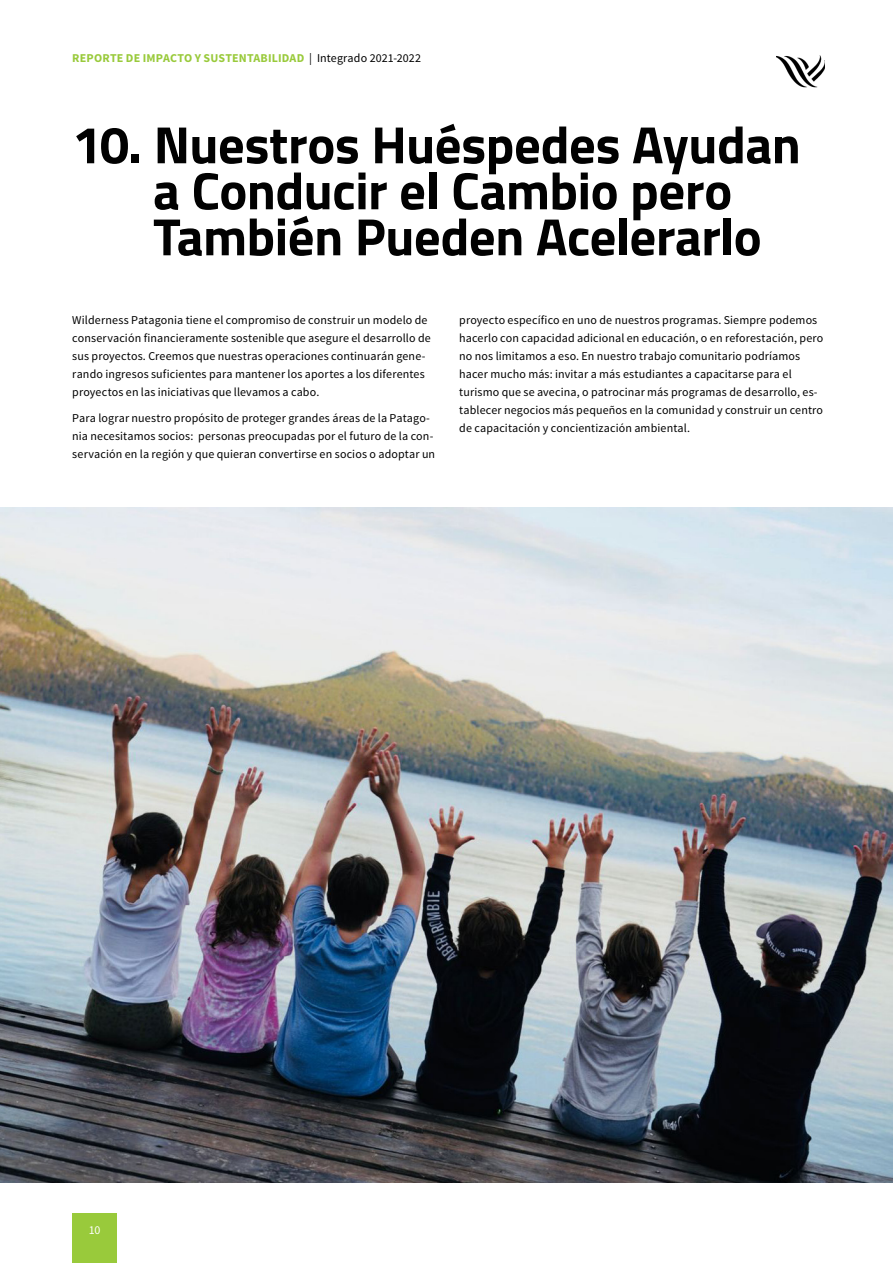
<style>
.page{position:relative;width:893px;height:1263px;background:#fff}
.page>*{position:absolute;margin:0;border:0;box-sizing:border-box;transform-origin:0 0}
._35_Header_Titillium{font:700 52.5px "Titillium Web";letter-spacing:-.01em;color:#010101}
._8_Source_Sans_Pro{font:12px/18px "Source Sans Pro";letter-spacing:.01em;color:#010101}
._8_10_Source_Sans_Pr{font:700 12px "Source Sans Pro";letter-spacing:.015em;color:#99ca3b}
.t1{font:12px "Source Sans Pro";color:#fff}
.s1{font-weight:400;color:#010101}
</style>
<div class="page">
<div style="left:72px;top:1213px;width:45px;height:50px;background:#99ca3b"></div>
<img style="left:0;top:507px;width:893px;height:675px">
<img style="left:777px;top:55px;width:48px;height:33px">
<p class="_8_10_Source_Sans_Pr" style="left:72px;top:50px;width:350px">REPORTE DE IMPACTO Y SUSTENTABILIDAD <span class="s1">| Integrado 2021-2022</span></p>
<p class="_35_Header_Titillium" style="left:72px;top:105px;width:730px">10. Nuestros Huéspedes Ayudan</p>
<p class="_35_Header_Titillium" style="left:153px;top:151px;width:581px">a Conducir el Cambio pero</p>
<p class="_35_Header_Titillium" style="left:153px;top:197px;width:610px">También Pueden Acelerarlo</p>
<p class="_8_Source_Sans_Pro" style="left:72px;top:311px;width:360px">Wilderness Patagonia tiene el compromiso de construir un modelo de conservación financieramente sostenible que asegure el desarrollo de sus proyectos. Creemos que nuestras operaciones continuarán gene&shy;rando ingresos suficientes para mantener los aportes a los diferentes proyectos en las iniciativas que llevamos a cabo.</p>
<p class="_8_Source_Sans_Pro" style="left:72px;top:410px;width:364px">Para lograr nuestro propósito de proteger grandes áreas de la Patago&shy;nia necesitamos socios: personas preocupadas por el futuro de la con&shy;servación en la región y que quieran convertirse en socios o adoptar un</p>
<p class="_8_Source_Sans_Pro" style="left:459px;top:311px;width:366px">proyecto específico en uno de nuestros programas. Siempre podemos hacerlo con capacidad adicional en educación, o en reforestación, pero no nos limitamos a eso. En nuestro trabajo comunitario podríamos hacer mucho más: invitar a más estudiantes a capacitarse para el turismo que se avecina, o patrocinar más programas de desarrollo, es&shy;tablecer negocios más pequeños en la comunidad y construir un centro de capacitación y concientización ambiental.</p>
<p class="t1" style="left:89px;top:1222px;width:13px">10</p>
</div>
